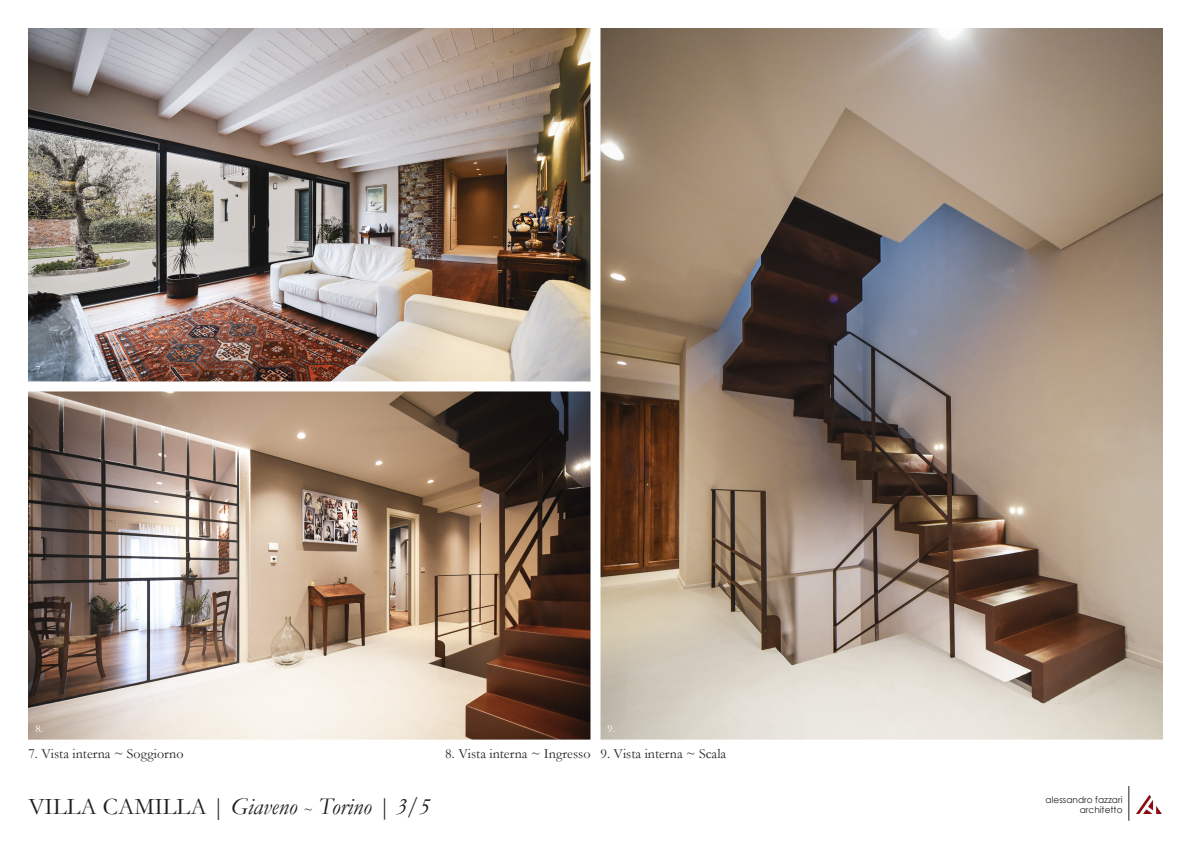
<style>
.page{position:relative;width:1191px;height:842px;background:#fff}
.page>*{position:absolute;margin:0;border:0;box-sizing:border-box;transform-origin:0 0}
.t1{font:italic 24px "Garamond";color:#231f20}
.t2{font:14px "Garamond";color:#231f20}
.t3{font:11px "Garamond";color:#fff}
.t4{font:9px/10.8px "Century Gothic";color:#231f20;text-align:right}
.s1{font-style:normal}
.s2{font-size:14px}
</style>
<div class="page">
<img style="left:600px;top:28px;width:562px;height:712px">
<img style="left:28px;top:28px;width:562px;height:712px">
<div style="left:0;top:381px;width:595px;height:10px;background:#fff"></div>
<img style="left:1136px;top:795px;width:25px;height:18px">
<hr style="left:1128px;top:786px;width:1px;height:35px;background:#231f20">
<p class="t3" style="left:35px;top:363px;width:9px">7.</p>
<p class="t3" style="left:35px;top:722px;width:9px">8.</p>
<p class="t3" style="left:607px;top:722px;width:9px">9.</p>
<p class="t2" style="left:600px;top:744px;width:127px">9. Vista interna ~ Scala</p>
<p class="t2" style="left:28px;top:744px;width:157px">7. Vista interna ~ Soggiorno</p>
<p class="t2" style="left:445px;top:744px;width:147px">8. Vista interna ~ Ingresso</p>
<p class="t1" style="left:28px;top:790px;width:403px"><span class="s1">VILLA CAMILLA |</span> Giaveno <span class="s2">~</span> Torino | 3/5</p>
<p class="t4" style="left:1045px;top:794px;width:78px">alessandro fazzari architetto</p>
</div>
